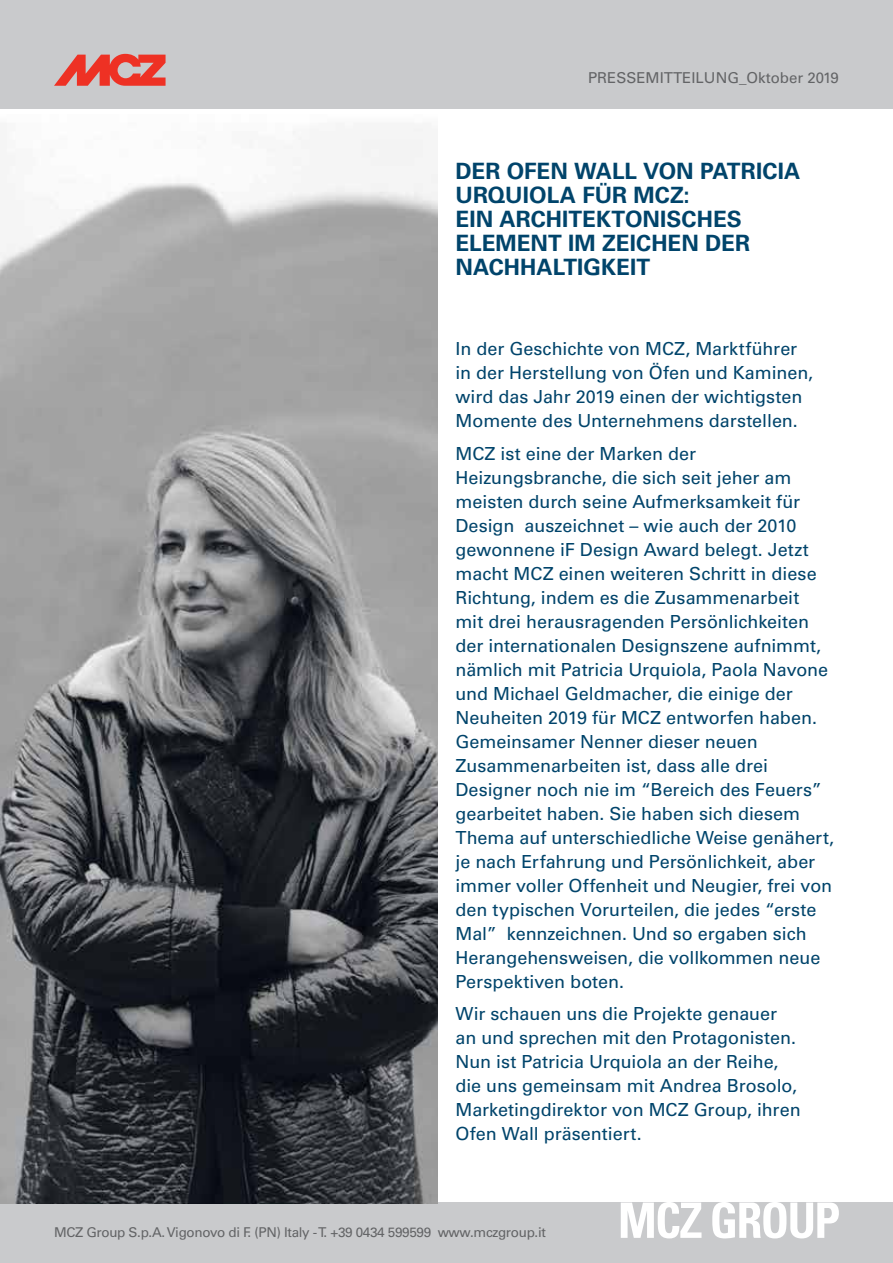
<style>
.page{position:relative;width:893px;height:1263px;background:#fff}
.page>*{position:absolute;margin:0;border:0;box-sizing:border-box;transform-origin:0 0}
.t1{font:700 22.5px/24px "Univers";color:#00446b}
.t2{font:18px/24px "Univers";color:#00446b}
.t3{font:15px "Univers";color:#636466}
.t4{font:13.5px "Univers";letter-spacing:-.025em;color:#636466}
</style>
<div class="page">
<div style="left:0;top:1202px;width:893px;height:61px;background:#c9cacc"></div>
<svg style="left:621px;top:1202px;width:80px;height:36px"></svg>
<svg style="left:712px;top:1202px;width:127px;height:36px"></svg>
<div style="left:0;top:0;width:893px;height:108px;background:#c9cacc"></div>
<svg style="left:54px;top:54px;width:112px;height:32px"></svg>
<img style="left:0;top:128px;width:437px;height:1075px">
<p class="t3" style="left:588px;top:69px;width:252px">PRESSEMITTEILUNG_Oktober 2019</p>
<p class="t1" style="left:455px;top:159px;width:346px">DER OFEN WALL VON PATRICIA<br>URQUIOLA FÜR MCZ:<br>EIN ARCHITEKTONISCHES<br>ELEMENT IM ZEICHEN DER<br>NACHHALTIGKEIT</p>
<p class="t2" style="left:455px;top:337px;width:359px">In der Geschichte von MCZ, Marktführer in der Herstellung von Öfen und Kaminen, wird das Jahr 2019 einen der wichtigsten Momente des Unternehmens darstellen.</p>
<p class="t2" style="left:455px;top:442px;width:380px">MCZ ist eine der Marken der Heizungsbranche, die sich seit jeher am meisten durch seine Aufmerksamkeit für Design auszeichnet – wie auch der 2010 gewonnene iF Design Award belegt. Jetzt macht MCZ einen weiteren Schritt in diese Richtung, indem es die Zusammenarbeit<br>mit drei herausragenden Persönlichkeiten der internationalen Designszene aufnimmt, nämlich mit Patricia Urquiola, Paola Navone und Michael Geldmacher, die einige der Neuheiten 2019 für MCZ entworfen haben.<br>Gemeinsamer Nenner dieser neuen Zusammenarbeiten ist, dass alle drei Designer noch nie im “Bereich des Feuers” gearbeitet haben. Sie haben sich diesem Thema auf unterschiedliche Weise genähert, je nach Erfahrung und Persönlichkeit, aber immer voller Offenheit und Neugier, frei von den typischen Vorurteilen, die jedes “erste Mal” kennzeichnen. Und so ergaben sich Herangehensweisen, die vollkommen neue Perspektiven boten.</p>
<p class="t2" style="left:455px;top:1002px;width:347px">Wir schauen uns die Projekte genauer an und sprechen mit den Protagonisten.<br>Nun ist Patricia Urquiola an der Reihe, die uns gemeinsam mit Andrea Brosolo, Marketingdirektor von MCZ Group, ihren Ofen Wall präsentiert.</p>
<p class="t4" style="left:54px;top:1224px;width:493px">MCZ Group S.p.A. Vigonovo di F. (PN) Italy - T. +39 0434 599599 www.mczgroup.it</p>
</div>
